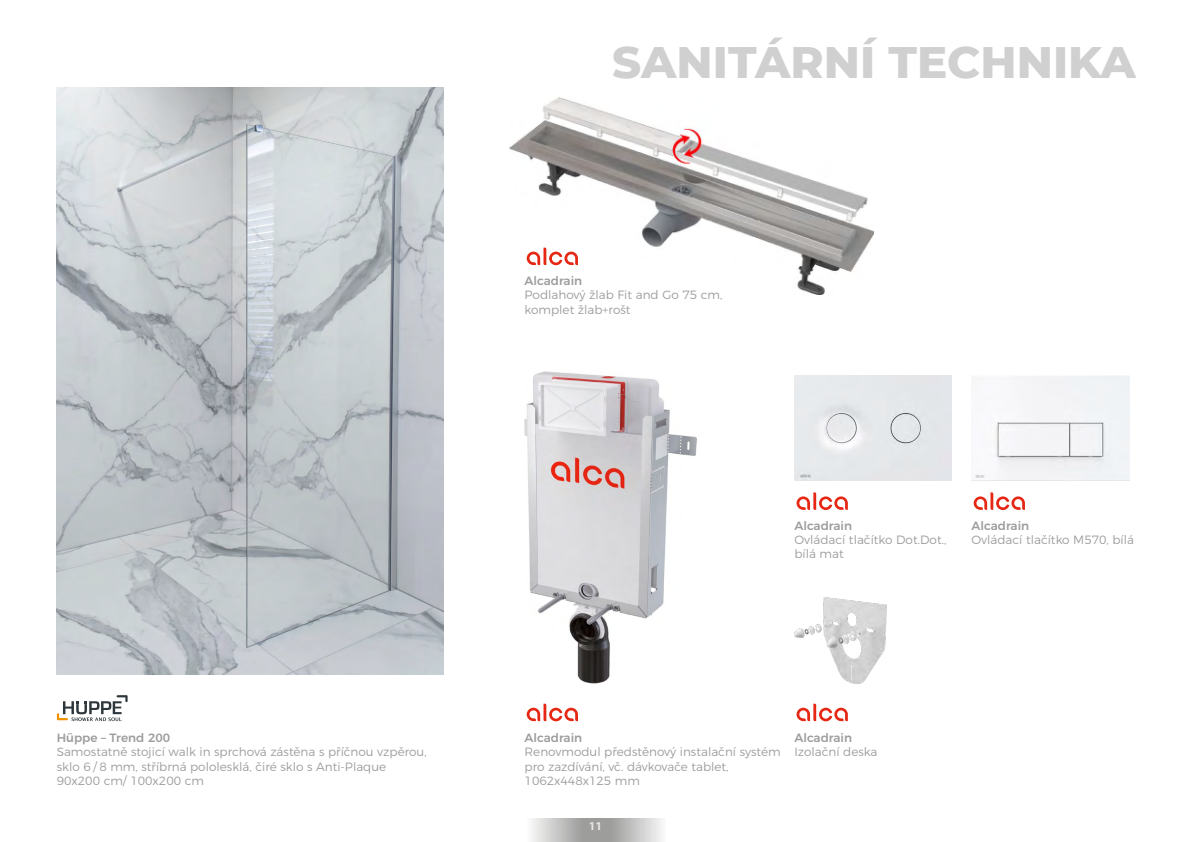
<style>
.page{position:relative;width:1191px;height:842px;background:#fff}
.page>*{position:absolute;margin:0;border:0;box-sizing:border-box;transform-origin:0 0}
.Nadpis4{font:800 45px "Montserrat";color:#d0d0d0}
.Nadpis4-2{font:300 12px/14.4px "Montserrat";color:#9d9d9c}
.Nadpis4-3{font:500 12px "Montserrat";color:#9d9d9c}
.t1{font:700 12px "Myriad Pro";color:#e8e5e4}
</style>
<div class="page">
<div style="left:971px;top:376px;width:158px;height:104px;background:#f3f3f6"></div>
<div style="left:794px;top:375px;width:158px;height:105px;background:#e5e8ea"></div>
<img style="left:794px;top:597px;width:92px;height:86px">
<svg style="left:526px;top:704px;width:52px;height:17px"></svg>
<svg style="left:973px;top:492px;width:52px;height:18px"></svg>
<svg style="left:796px;top:492px;width:52px;height:18px"></svg>
<svg style="left:796px;top:704px;width:52px;height:17px"></svg>
<img style="left:524px;top:371px;width:172px;height:312px">
<img style="left:509px;top:98px;width:364px;height:197px">
<img style="left:57px;top:88px;width:386px;height:587px">
<svg style="left:57px;top:695px;width:71px;height:26px"></svg>
<svg style="left:532px;top:818px;width:130px;height:24px;background:#bebebe"></svg>
<p class="Nadpis4-3" style="left:57px;top:728px;width:115px">Hüppe – Trend 200</p>
<p class="Nadpis4-2" style="left:57px;top:744px;width:371px">Samostatně stojicí walk in sprchová zástěna s příčnou vzpěrou, sklo 6 / 8 mm, stříbrná pololesklá, čiré sklo s Anti-Plaque</p>
<p class="Nadpis4-2" style="left:57px;top:773px;width:149px">90x200 cm/ 100x200 cm</p>
<p class="Nadpis4" style="left:612px;top:30px;width:525px">SANITÁRNÍ TECHNIKA</p>
<p class="Nadpis4-3" style="left:524px;top:271px;width:59px">Alcadrain</p>
<p class="Nadpis4-2" style="left:524px;top:287px;width:199px">Podlahový žlab Fit and Go 75 cm, komplet žlab+rošt</p>
<p class="Nadpis4-3" style="left:794px;top:516px;width:59px">Alcadrain</p>
<p class="Nadpis4-2" style="left:794px;top:532px;width:153px">Ovládací tlačítko Dot.Dot., bílá mat</p>
<p class="Nadpis4-3" style="left:971px;top:516px;width:59px">Alcadrain</p>
<p class="Nadpis4-2" style="left:971px;top:532px;width:164px">Ovládací tlačítko M570, bílá</p>
<p class="Nadpis4-3" style="left:524px;top:728px;width:59px">Alcadrain</p>
<p class="Nadpis4-2" style="left:524px;top:744px;width:257px">Renovmodul předstěnový instalační systém pro zazdívání, vč. dávkovače tablet,<br>1062x448x125 mm</p>
<p class="t1" style="left:589px;top:818px;width:15px">11</p>
<p class="Nadpis4-3" style="left:794px;top:728px;width:59px">Alcadrain</p>
<p class="Nadpis4-2" style="left:794px;top:744px;width:84px">Izolační deska</p>
</div>
